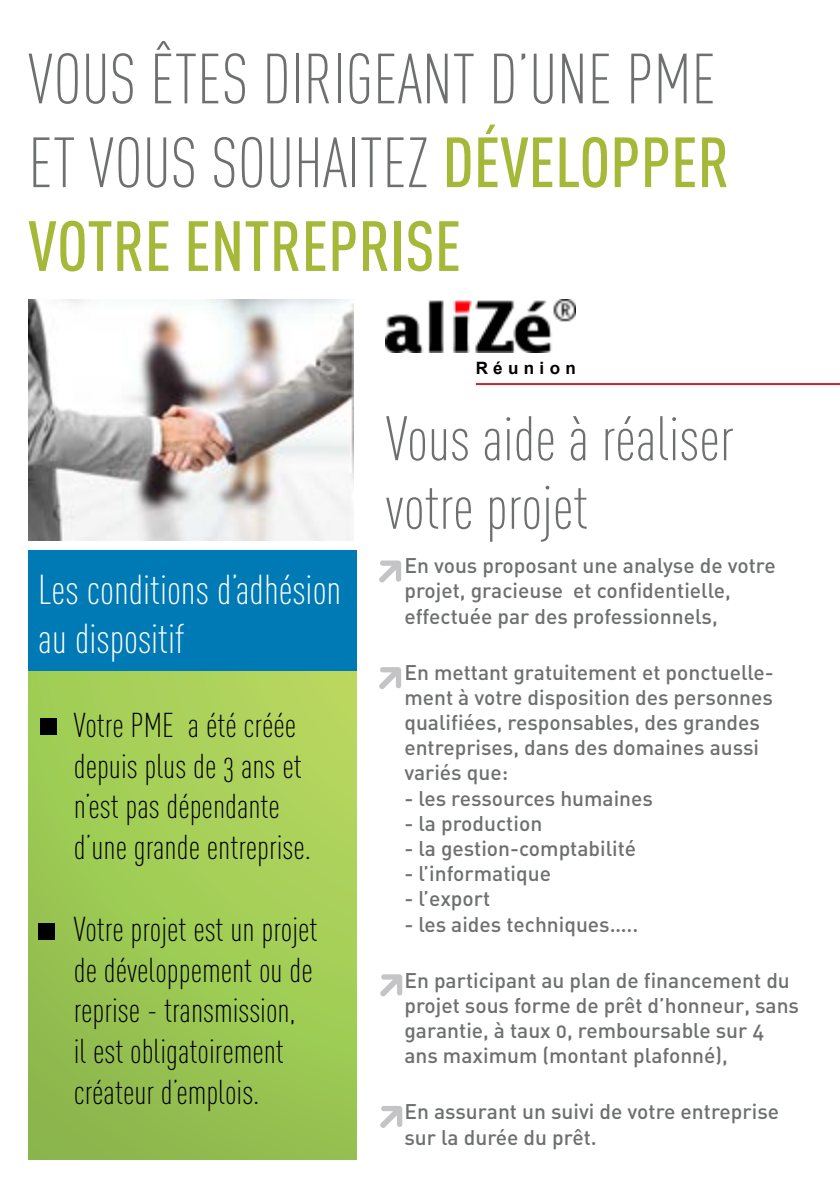
<style>
.page{position:relative;width:840px;height:1191px;background:#fff}
.page>*{position:absolute;margin:0;border:0;box-sizing:border-box;transform-origin:0 0}
.t1{font:69.8px/83.8px "DIN Cond Light Alternate";color:#6e7070}
.t2{font:500 69.8px "DIN Cond";color:#a6b838}
.t3{font:61.8px/68.6px "DIN Cond Light Alternate";color:#6e7070}
.t4{font:41.2px/49.4px "DIN Cond Light Alternate";color:#fff}
.t5{font:34px/40.8px "DIN Cond Light Alternate";color:#000}
.t6{font:21px/25.2px "DIN Medium Alternate";color:#6e7070}
.t7{font:700 17px "Arial";letter-spacing:.315em;color:#000}
.s1{font-family:"DIN Cond";font-weight:500;color:#a6b838}
</style>
<div class="page">
<img style="left:386px;top:299px;width:189px;height:54px">
<div style="left:28px;top:550px;width:328px;height:128px;background:#007ab5"></div>
<div style="left:28px;top:671px;width:328px;height:488px;background:linear-gradient(to bottom,#b0d65d,#91be4f)"></div>
<div style="left:41px;top:718px;width:16px;height:17px;background:#000"></div>
<div style="left:38px;top:923px;width:17px;height:16px;background:#000"></div>
<svg style="left:379px;top:560px;width:22px;height:22px"></svg>
<svg style="left:379px;top:667px;width:22px;height:22px"></svg>
<svg style="left:380px;top:974px;width:22px;height:22px"></svg>
<svg style="left:380px;top:1106px;width:22px;height:22px"></svg>
<img style="left:28px;top:299px;width:325px;height:241px">
<hr style="left:475px;top:383px;width:364px;height:2px;background:#d2232a">
<h1 class="t1" style="left:28px;top:37px;width:702px">VOUS ÊTES DIRIGEANT D’UNE PME<br>ET VOUS SOUHAITEZ <span class="s1">DÉVELOPPER</span></h1>
<h1 class="t2" style="left:28px;top:205px;width:434px">VOTRE ENTREPRISE</h1>
<h3 class="t4" style="left:38px;top:564px;width:304px">Les conditions d’adhésion au dispositif</h3>
<h3 class="t5" style="left:74px;top:704px;width:239px">Votre PME a été créée depuis plus de 3 ans et n’est pas dépendante d’une grande entreprise.</h3>
<h3 class="t5" style="left:74px;top:908px;width:245px">Votre projet est un projet de développement ou de reprise - transmission,<br>il est obligatoirement créateur d’emplois.</h3>
<p class="t7" style="left:475px;top:356px;width:102px">Réunion</p>
<h2 class="t3" style="left:386px;top:404px;width:349px">Vous aide à réaliser votre projet</h2>
<p class="t6" style="left:404px;top:552px;width:372px">En vous proposant une analyse de votre projet, gracieuse et confidentielle, effectuée par des professionnels,</p>
<p class="t6" style="left:404px;top:658px;width:371px">En mettant gratuitement et ponctuelle&shy;ment à votre disposition des personnes qualifiées, responsables, des grandes entreprises, dans des domaines aussi variés que:</p>
<p class="t6" style="left:404px;top:784px;width:250px">- les ressources humaines</p>
<p class="t6" style="left:404px;top:810px;width:139px">- la production</p>
<p class="t6" style="left:404px;top:835px;width:233px">- la gestion-comptabilité</p>
<p class="t6" style="left:404px;top:860px;width:148px">- l’informatique</p>
<p class="t6" style="left:404px;top:885px;width:87px">- l’export</p>
<p class="t6" style="left:404px;top:910px;width:235px">- les aides techniques…..</p>
<p class="t6" style="left:404px;top:966px;width:396px">En participant au plan de financement du projet sous forme de prêt d’honneur, sans garantie, à taux 0, remboursable sur 4 ans maximum (montant plafonné),</p>
<p class="t6" style="left:404px;top:1098px;width:376px">En assurant un suivi de votre entreprise sur la durée du prêt.</p>
</div>
